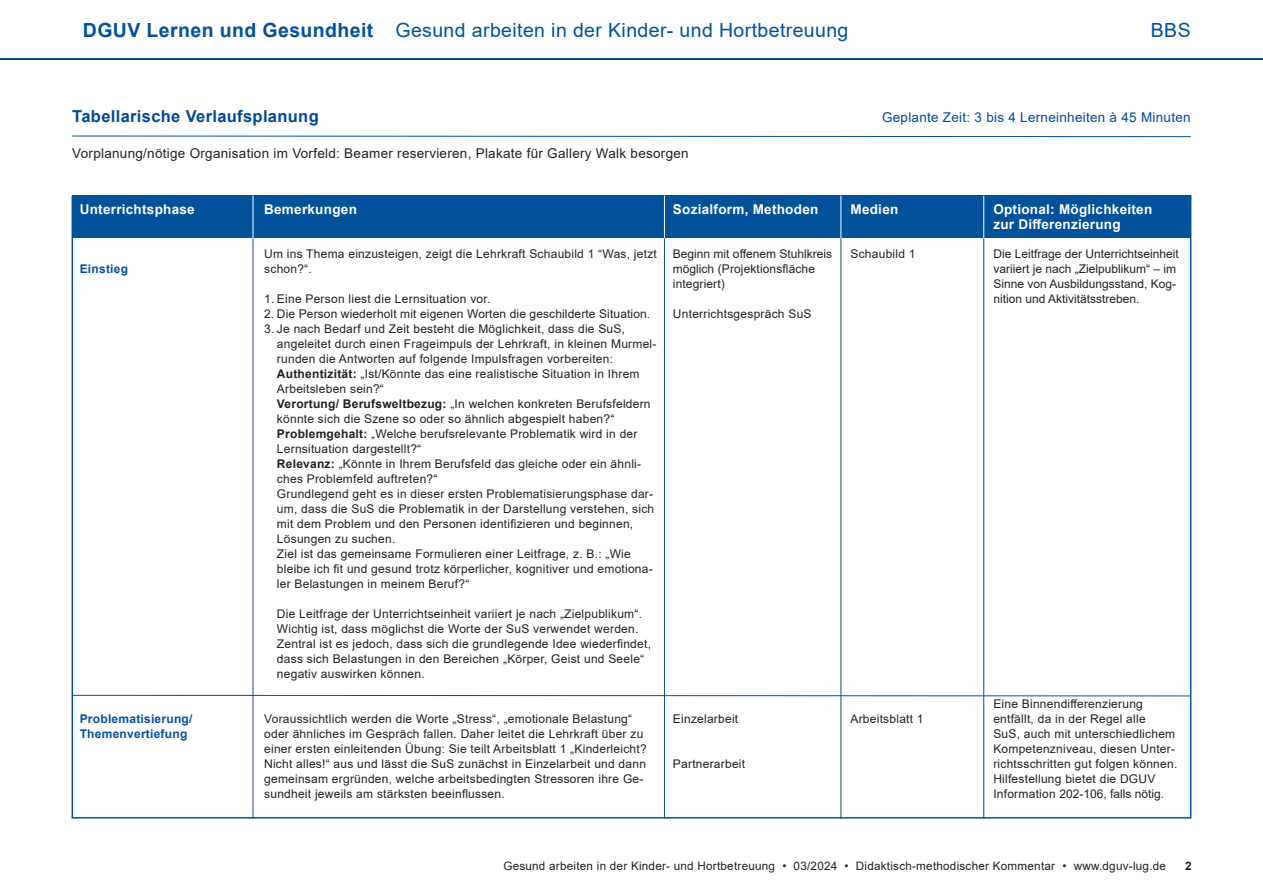
<style>
.page{position:relative;width:1263px;height:893px;background:#fff}
.page>*{position:absolute;margin:0;border:0;box-sizing:border-box;transform-origin:0 0}
.t1{font:19.5px "Arial";letter-spacing:.02em;color:#01519b}
.Zwischenueberschrift{font:700 16.5px "Arial";letter-spacing:.02em;color:#004994}
.Fliesstext{font:700 13.5px/15px "Arial";letter-spacing:.02em;color:#fff}
.Zwischenueberschrift-2{font:13.5px "Arial";letter-spacing:.02em;color:#231f20}
.Zwischenueberschrift-3{font:13.5px "Arial";letter-spacing:.02em;color:#004994}
.Fliesstext_Aufzaehlung{font:12px/15px "Arial";letter-spacing:.02em;color:#231f20}
.Fliesstext-2{font:12px/15px "Arial";letter-spacing:.02em;color:#231f20}
.Fliesstext-3{font:12px/15px "Arial";color:#231f20}
.Fliesstext-4{font:700 12px/15px "Arial";letter-spacing:.02em;color:#01519b}
.t2{font:11.7px "Arial";letter-spacing:.02em;color:#231f20}
.t3{font:700 11.7px "Arial";color:#231f20}
.s1{font-weight:700}
</style>
<div class="page">
<hr style="left:0;top:58px;width:1263px;height:2px;background:#004994">
<svg style="left:72px;top:135px;width:1119px;height:2px"></svg>
<div style="left:72px;top:196px;width:1119px;height:42px;background:#01519b"></div>
<hr style="left:253px;top:196px;width:1px;height:42px;background:#fff">
<hr style="left:253px;top:238px;width:1px;height:581px;background:#01519b">
<hr style="left:840px;top:196px;width:1px;height:42px;background:#fff">
<hr style="left:983px;top:196px;width:1px;height:42px;background:#fff">
<hr style="left:840px;top:238px;width:1px;height:581px;background:#01519b">
<hr style="left:983px;top:238px;width:1px;height:581px;background:#01519b">
<hr style="left:664px;top:196px;width:1px;height:42px;background:#fff">
<hr style="left:664px;top:238px;width:1px;height:581px;background:#01519b">
<svg style="left:72px;top:695px;width:1119px;height:2px"></svg>
<h1 class="t1" style="left:83px;top:16px;width:767px"><span class="s1">DGUV Lernen und Gesundheit</span> Gesund arbeiten in der Kinder- und Hortbetreuung</h1>
<h1 class="t1" style="left:1151px;top:16px;width:41px">BBS</h1>
<p class="Zwischenueberschrift" style="left:72px;top:105px;width:248px">Tabellarische Verlaufsplanung</p>
<p class="Zwischenueberschrift-3" style="left:882px;top:108px;width:310px">Geplante Zeit: 3 bis 4 Lerneinheiten à 45 Minuten</p>
<p class="Zwischenueberschrift-2" style="left:72px;top:144px;width:618px">Vorplanung/nötige Organisation im Vorfeld: Beamer reservieren, Plakate für Gallery Walk besorgen</p>
<p class="Fliesstext" style="left:80px;top:202px;width:117px">Unterrichtsphase</p>
<p class="Fliesstext" style="left:264px;top:202px;width:94px">Bemerkungen</p>
<p class="Fliesstext" style="left:850px;top:202px;width:49px">Medien</p>
<p class="Fliesstext" style="left:993px;top:202px;width:160px">Optional: Möglichkeiten zur Differenzierung</p>
<p class="Fliesstext" style="left:673px;top:202px;width:147px">Sozialform, Methoden</p>
<p class="Fliesstext-4" style="left:80px;top:261px;width:50px">Einstieg</p>
<p class="Fliesstext-4" style="left:80px;top:711px;width:114px">Problematisierung/<br>Themenvertiefung</p>
<p class="Fliesstext-2" style="left:264px;top:246px;width:394px">Um ins Thema einzusteigen, zeigt die Lehrkraft Schaubild 1 “Was, jetzt schon?“.</p>
<p class="Fliesstext_Aufzaehlung" style="left:264px;top:291px;width:228px">1. Eine Person liest die Lernsituation vor.</p>
<p class="Fliesstext_Aufzaehlung" style="left:264px;top:306px;width:388px">2. Die Person wiederholt mit eigenen Worten die geschilderte Situation.</p>
<p class="Fliesstext_Aufzaehlung" style="left:277px;top:321px;width:381px;text-indent:-13px">3. Je nach Bedarf und Zeit besteht die Möglichkeit, dass die SuS, angeleitet durch einen Frageimpuls der Lehrkraft, in kleinen Murmel&shy;runden die Antworten auf folgende Impulsfragen vorbereiten:</p>
<p class="Fliesstext_Aufzaehlung" style="left:277px;top:366px;width:364px"><span class="s1">Authentizität:</span> „Ist/Könnte das eine realistische Situation in Ihrem<br>Arbeitsleben sein?“</p>
<p class="Fliesstext_Aufzaehlung" style="left:277px;top:396px;width:375px"><span class="s1">Verortung/ Berufsweltbezug:</span> „In welchen konkreten Berufsfeldern könnte sich die Szene so oder so ähnlich abgespielt haben?“</p>
<p class="Fliesstext_Aufzaehlung" style="left:277px;top:426px;width:362px"><span class="s1">Problemgehalt:</span> „Welche berufsrelevante Problematik wird in der<br>Lernsituation dargestellt?“</p>
<p class="Fliesstext_Aufzaehlung" style="left:277px;top:456px;width:366px"><span class="s1">Relevanz:</span> „Könnte in Ihrem Berufsfeld das gleiche oder ein ähnli&shy;ches Problemfeld auftreten?“</p>
<p class="Fliesstext_Aufzaehlung" style="left:277px;top:486px;width:379px">Grundlegend geht es in dieser ersten Problematisierungsphase dar&shy;um, dass die SuS die Problematik in der Darstellung verstehen, sich mit dem Problem und den Personen identifizieren und beginnen, Lösungen zu suchen.</p>
<p class="Fliesstext_Aufzaehlung" style="left:277px;top:546px;width:377px">Ziel ist das gemeinsame Formulieren einer Leitfrage, z. B.: „Wie bleibe ich fit und gesund trotz körperlicher, kognitiver und emotiona&shy;ler Belastungen in meinem Beruf?“</p>
<p class="Fliesstext_Aufzaehlung" style="left:277px;top:606px;width:376px">Die Leitfrage der Unterrichtseinheit variiert je nach „Zielpublikum“.<br>Wichtig ist, dass möglichst die Worte der SuS verwendet werden.<br>Zentral ist es jedoch, dass sich die grundlegende Idee wiederfindet, dass sich Belastungen in den Bereichen „Körper, Geist und Seele“ negativ auswirken können.</p>
<p class="Fliesstext-2" style="left:264px;top:711px;width:384px">Voraussichtlich werden die Worte „Stress“, „emotionale Belastung“ oder ähnliches im Gespräch fallen. Daher leitet die Lehrkraft über zu einer ersten einleitenden Übung: Sie teilt Arbeitsblatt 1 „Kinderleicht?<br>Nicht alles!“ aus und lässt die SuS zunächst in Einzelarbeit und dann gemeinsam ergründen, welche arbeitsbedingten Stressoren ihre Ge&shy;sundheit jeweils am stärksten beeinflussen.</p>
<p class="Fliesstext-3" style="left:673px;top:246px;width:161px">Beginn mit offenem Stuhlkreis möglich (Projektionsfläche integriert)</p>
<p class="Fliesstext-2" style="left:673px;top:306px;width:140px">Unterrichtsgespräch SuS</p>
<p class="Fliesstext-2" style="left:673px;top:711px;width:67px">Einzelarbeit</p>
<p class="Fliesstext-2" style="left:673px;top:756px;width:74px">Partnerarbeit</p>
<p class="Fliesstext-2" style="left:850px;top:246px;width:67px">Schaubild 1</p>
<p class="Fliesstext-2" style="left:850px;top:711px;width:75px">Arbeitsblatt 1</p>
<p class="Fliesstext-3" style="left:993px;top:246px;width:187px">Die Leitfrage der Unterrichtseinheit variiert je nach „Zielpublikum“ – im Sinne von Ausbildungsstand, Kog&shy;nition und Aktivitätsstreben.</p>
<p class="Fliesstext-2" style="left:993px;top:696px;width:186px">Eine Binnendifferenzierung entfällt, da in der Regel alle<br>SuS, auch mit unterschiedlichem<br>Kompetenzniveau, diesen Unter&shy;richtsschritten gut folgen können.<br>Hilfestellung bietet die DGUV<br>Information 202-106, falls nötig.</p>
<p class="t2" style="left:503px;top:857px;width:664px">Gesund arbeiten in der Kinder- und Hortbetreuung • 03/2024 • Didaktisch-methodischer Kommentar • www.dguv-lug.de</p>
<p class="t3" style="left:1185px;top:857px;width:8px">2</p>
</div>
